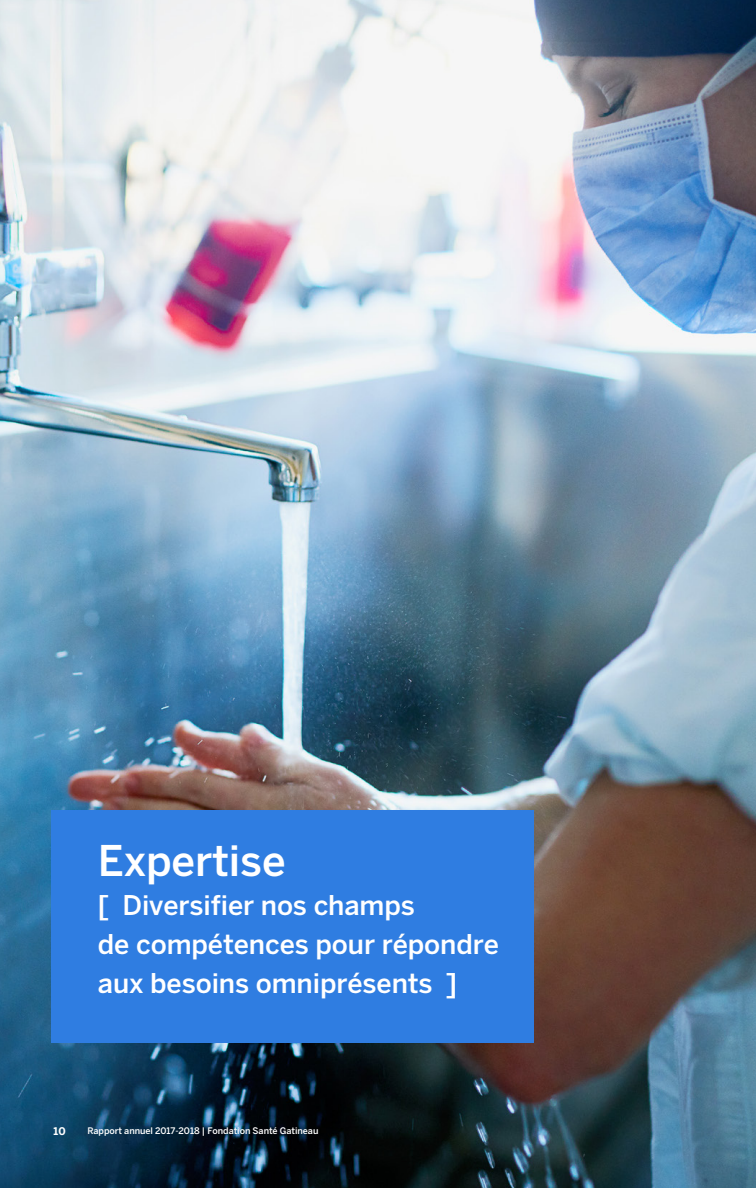
<style>
.page{position:relative;width:756px;height:1188px;background:#fff}
.page>*{position:absolute;margin:0;border:0;box-sizing:border-box;transform-origin:0 0}
.t1{font:500 42px "Benton Sans";letter-spacing:-.005em;color:#fff}
.t2{font:500 27px/39px "Benton Sans";letter-spacing:-.005em;color:#fff}
.t3{font:700 10.5px "Benton Sans";color:#fff}
.t4{font:500 9px "Benton Sans";letter-spacing:-.005em;color:#fff}
</style>
<div class="page">
<img style="left:0;top:0;width:756px;height:1188px">
<div style="left:51px;top:810px;width:483px;height:232px;background:#2f7de1"></div>
<h1 class="t1" style="left:98px;top:836px;width:189px">Expertise</h1>
<p class="t2" style="left:98px;top:886px;width:403px">[ Diversifier nos champs<br>de compétences pour répondre aux besoins omniprésents ]</p>
<p class="t3" style="left:54px;top:1125px;width:14px">10</p>
<p class="t4" style="left:87px;top:1125px;width:233px">Rapport annuel 2017-2018 | Fondation Santé Gatineau</p>
</div>
